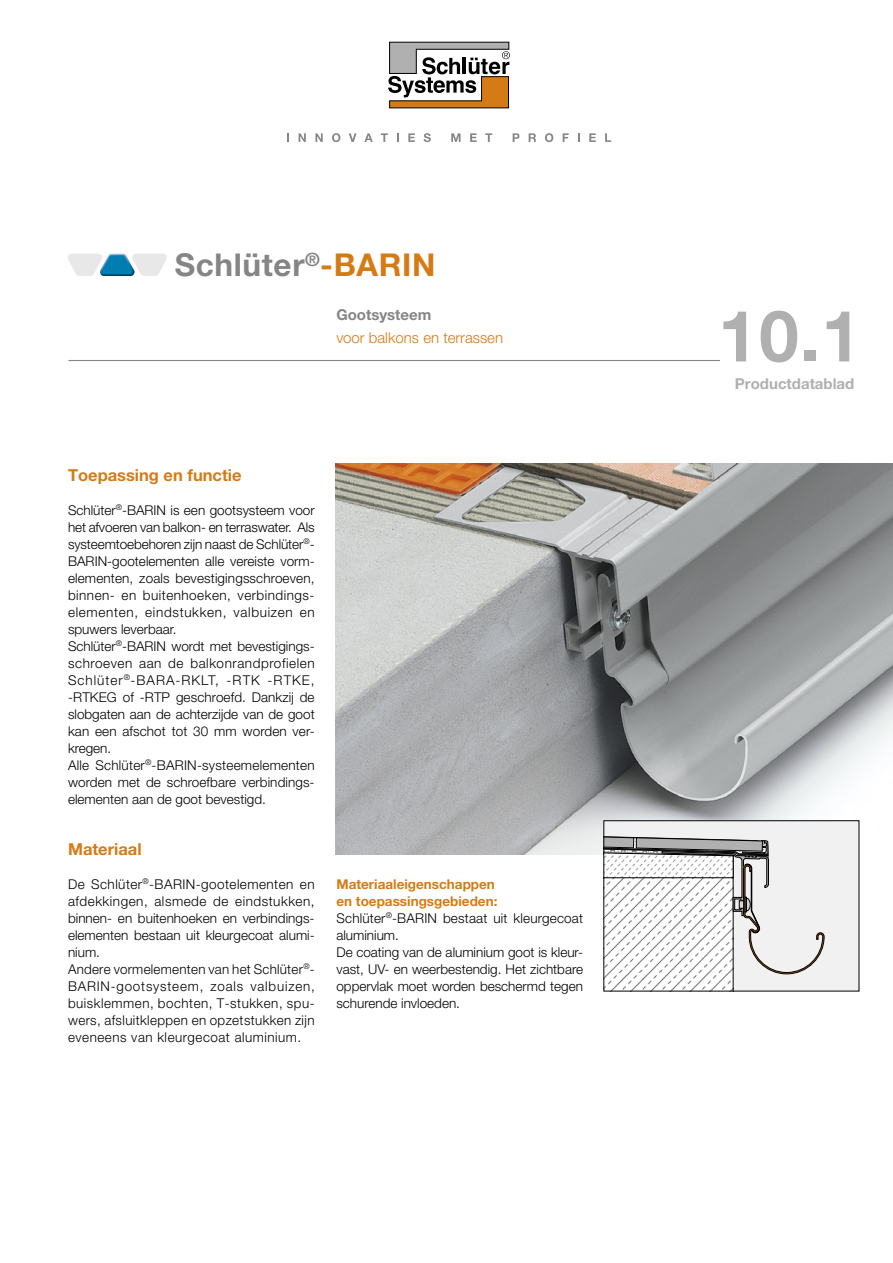
<style>
.page{position:relative;width:893px;height:1263px;background:#fff}
.page>*{position:absolute;margin:0;border:0;box-sizing:border-box;transform-origin:0 0}
.t1{font:700 71.25px "Helvetica Neue LT Pro";color:#b0b0b1}
.t2{font:700 31.5px "Helvetica Neue LT Pro";letter-spacing:.02em;color:#858585}
.t3{font:700 16.5px "Helvetica Neue LT Pro";color:#d57b16}
.t4{font:300 15px "Helvetica Neue LT Pro";color:#d57b16}
.t5{font:700 15px "Helvetica Neue LT Pro";color:#b0b0b1}
.t6{font:700 15px "Helvetica Neue LT Pro";color:#858585}
.t7{font:300 13.5px/17px "Helvetica Neue LT Pro";letter-spacing:.01em;color:#000}
.t8{font:300 13.5px/17px "Helvetica Neue LT Pro";letter-spacing:.035em;color:#000}
.s1{color:#d57b16}
.s2{font-weight:700;color:#d57b16}
</style>
<div class="page">
<img style="left:336px;top:463px;width:557px;height:392px">
<svg style="left:606px;top:822px;width:251px;height:167px"></svg>
<div style="left:604px;top:820px;width:255px;height:171px;border:1px solid #000"></div>
<hr style="left:68px;top:360px;width:652px;height:1px;background:#858585">
<svg style="left:68px;top:254px;width:99px;height:22px"></svg>
<svg style="left:388px;top:42px;width:122px;height:66px"></svg>
<svg style="left:287px;top:133px;width:2px;height:9px"></svg>
<svg style="left:299px;top:133px;width:7px;height:9px"></svg>
<svg style="left:315px;top:133px;width:8px;height:9px"></svg>
<svg style="left:332px;top:133px;width:8px;height:9px"></svg>
<svg style="left:349px;top:133px;width:7px;height:9px"></svg>
<svg style="left:364px;top:133px;width:9px;height:9px"></svg>
<svg style="left:381px;top:133px;width:7px;height:9px"></svg>
<svg style="left:397px;top:133px;width:2px;height:9px"></svg>
<svg style="left:408px;top:133px;width:7px;height:9px"></svg>
<svg style="left:424px;top:133px;width:7px;height:9px"></svg>
<svg style="left:451px;top:133px;width:9px;height:9px"></svg>
<svg style="left:470px;top:133px;width:7px;height:9px"></svg>
<svg style="left:485px;top:133px;width:7px;height:9px"></svg>
<svg style="left:513px;top:133px;width:6px;height:9px"></svg>
<svg style="left:529px;top:133px;width:7px;height:9px"></svg>
<svg style="left:545px;top:133px;width:8px;height:9px"></svg>
<svg style="left:563px;top:133px;width:6px;height:9px"></svg>
<svg style="left:578px;top:133px;width:2px;height:9px"></svg>
<svg style="left:589px;top:133px;width:7px;height:9px"></svg>
<svg style="left:605px;top:133px;width:6px;height:9px"></svg>
<h2 class="t2" style="left:175px;top:246px;width:262px">Schlüter<sup>®</sup><span class="s1">-BARIN</span></h2>
<p class="t6" style="left:336px;top:305px;width:96px">Gootsysteem</p>
<p class="t4" style="left:336px;top:328px;width:168px">voor balkons en terrassen</p>
<p class="t3" style="left:68px;top:464px;width:175px">Toepassing en functie</p>
<p class="t7" style="left:68px;top:501px;width:248px">Schlüter<sup>®</sup>-BARIN is een gootsysteem voor het afvoeren van balkon- en terraswater. Als systeemtoebehoren zijn naast de Schlüter<sup>®</sup>- BARIN-gootelementen alle vereiste vorm&shy;elementen, zoals bevestigingsschroeven, binnen- en buitenhoeken, verbindings&shy;elementen, eindstukken, valbuizen en spuwers leverbaar.<br>Schlüter<sup>®</sup>-BARIN wordt met bevestigings&shy;schroeven aan de balkonrandprofielen Schlüter<sup>®</sup>-BARA-RKLT, -RTK -RTKE, -RTKEG of -RTP geschroefd. Dankzij de slobgaten aan de achterzijde van de goot kan een afschot tot 30 mm worden ver&shy;kregen.<br>Alle Schlüter<sup>®</sup>-BARIN-systeemelementen worden met de schroefbare verbindings&shy;elementen aan de goot bevestigd.</p>
<p class="t3" style="left:68px;top:839px;width:75px">Materiaal</p>
<p class="t8" style="left:68px;top:875px;width:248px">De Schlüter<sup>®</sup>-BARIN-gootelementen en afdekkingen, alsmede de eindstukken, binnen- en buitenhoeken en verbindings&shy;elementen bestaan uit kleurgecoat alumi&shy;nium.<br>Andere vormelementen van het Schlüter<sup>®</sup>- BARIN-gootsysteem, zoals valbuizen, buisklemmen, bochten, T-stukken, spu&shy;wers, afsluitkleppen en opzetstukken zijn eveneens van kleurgecoat aluminium.</p>
<p class="t7" style="left:336px;top:875px;width:248px"><span class="s2">Materiaaleigenschappen<br>en toepassingsgebieden:<br></span>Schlüter<sup>®</sup>-BARIN bestaat uit kleurgecoat aluminium.<br>De coating van de aluminium goot is kleur&shy;vast, UV- en weerbestendig. Het zichtbare oppervlak moet worden beschermd tegen schurende invloeden.</p>
<h1 class="t1" style="left:718px;top:292px;width:144px">10.1</h1>
<p class="t5" style="left:735px;top:375px;width:121px">Productdatablad</p>
</div>
